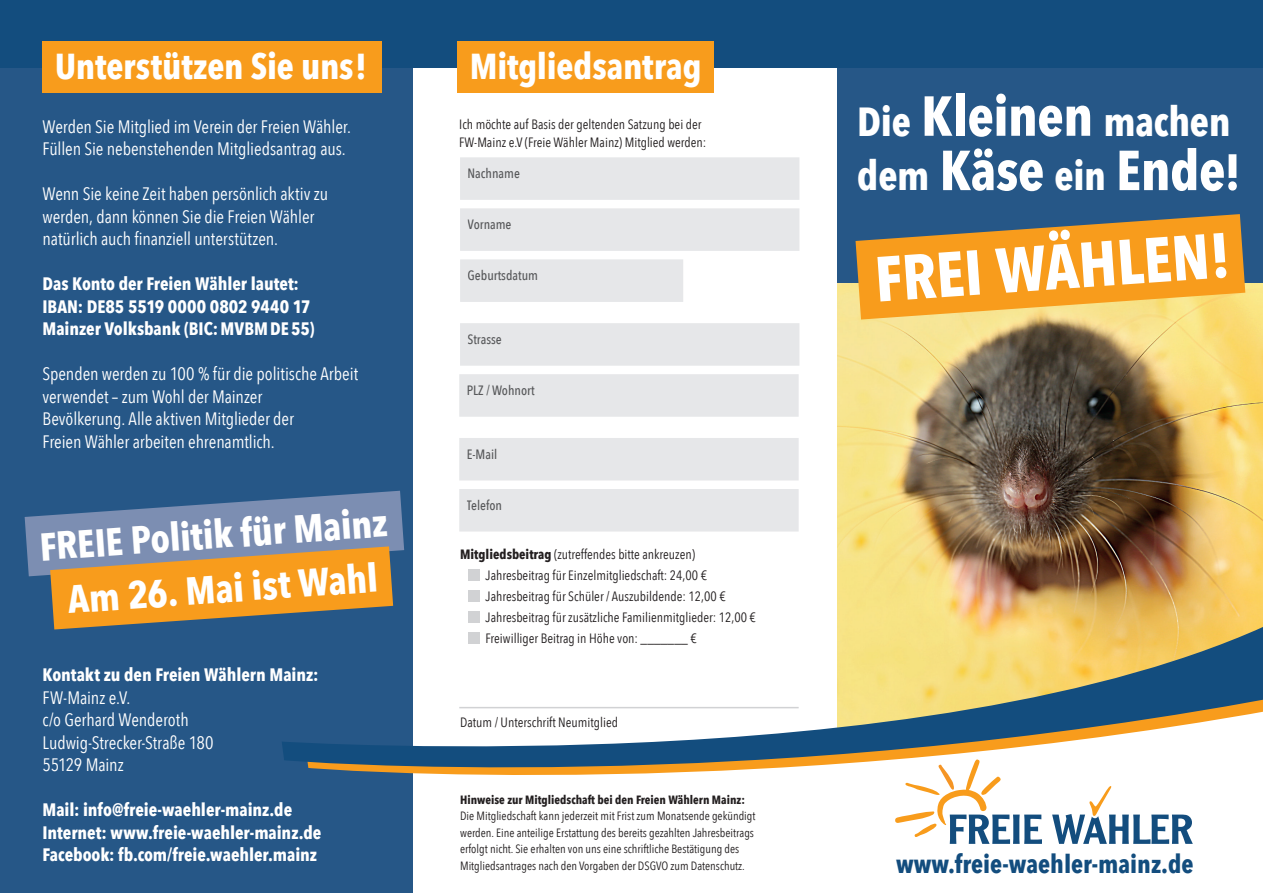
<style>
.page{position:relative;width:1263px;height:893px;background:#fff}
.page>*{position:absolute;margin:0;border:0;box-sizing:border-box;transform-origin:0 0}
.t1{font:700 63px "Avenir Next Condensed";color:#fff}
.t2{font:700 55.65px "Avenir Next Condensed";letter-spacing:-.01em;color:#fff}
.t3{font:700 40.5px "Avenir Next Condensed";letter-spacing:-.005em;color:#fff}
.t4{font:700 39px/54.4px "Avenir Next Condensed";color:#fff;text-align:center}
.t5{font:700 36px "Avenir Next Condensed";letter-spacing:-.005em;color:#fff}
.t6{font:700 25.5px "Avenir Next Condensed";color:#134d7e}
.t7{font:18px/22.5px "Avenir Next Condensed";letter-spacing:-.005em;color:#fff}
.t8{font:700 18px/22.5px "Avenir Next Condensed";letter-spacing:-.005em;color:#fff}
.t9{font:13.5px/21px "Avenir Next Condensed";color:#231f20}
.t10{font:500 13.5px "Avenir Next Condensed";color:#57585a}
.t11{font:12px/16.5px "Avenir Next Condensed";color:#231f20}
.t12{font:700 12px "Avenir Next Condensed";color:#231f20}
.s1{font-weight:700}
.s2{font-size:55.65px}
.s3{font-size:40.5px}
.s4{font-size:50.7px}
</style>
<div class="page">
<div style="left:838px;top:0;width:425px;height:742px;background:#265787"></div>
<img style="left:838px;top:284px;width:425px;height:318px">
<div style="left:0;top:42px;width:412px;height:851px;background:#265787"></div>
<div style="left:0;top:0;width:1263px;height:67px;background:#134d7e"></div>
<div style="left:43px;top:42px;width:339px;height:51px;background:#f89c1c"></div>
<svg style="left:895px;top:807px;width:147px;height:37px"></svg>
<svg style="left:1052px;top:807px;width:141px;height:37px"></svg>
<div style="left:457px;top:42px;width:256px;height:51px;background:#f89c1c"></div>
<div style="left:464px;top:161px;width:332px;height:35px;background:#e6e7e9"></div>
<div style="left:460px;top:157px;width:339px;height:43px;border:8px solid #e6e7e9"></div>
<div style="left:464px;top:212px;width:332px;height:35px;background:#e6e7e9"></div>
<div style="left:460px;top:208px;width:339px;height:43px;border:8px solid #e6e7e9"></div>
<div style="left:464px;top:263px;width:215px;height:35px;background:#e6e7e9"></div>
<div style="left:460px;top:259px;width:223px;height:43px;border:8px solid #e6e7e9"></div>
<div style="left:464px;top:327px;width:332px;height:35px;background:#e6e7e9"></div>
<div style="left:460px;top:323px;width:339px;height:43px;border:8px solid #e6e7e9"></div>
<div style="left:463px;top:378px;width:332px;height:35px;background:#e6e7e9"></div>
<div style="left:459px;top:374px;width:340px;height:43px;border:8px solid #e6e7e9"></div>
<div style="left:463px;top:493px;width:332px;height:35px;background:#e6e7e9"></div>
<div style="left:459px;top:489px;width:340px;height:42px;border:8px solid #e6e7e9"></div>
<div style="left:463px;top:442px;width:332px;height:35px;background:#e6e7e9"></div>
<div style="left:459px;top:438px;width:340px;height:42px;border:8px solid #e6e7e9"></div>
<svg style="left:282px;top:602px;width:981px;height:198px"></svg>
<svg style="left:25px;top:491px;width:379px;height:138px"></svg>
<div style="left:468px;top:569px;width:11px;height:11px;background:#d1d2d4"></div>
<div style="left:468px;top:590px;width:11px;height:11px;background:#d1d2d4"></div>
<div style="left:468px;top:611px;width:11px;height:12px;background:#d1d2d4"></div>
<div style="left:468px;top:632px;width:11px;height:11px;background:#d1d2d4"></div>
<hr style="left:459px;top:707px;width:340px;height:1px;background:#d1d2d4">
<svg style="left:855px;top:214px;width:390px;height:106px;background:#da9b39"></svg>
<h3 class="t5" style="left:55px;top:44px;width:313px">Unterstützen Sie uns!</h3>
<p class="t7" style="left:43px;top:114px;width:310px">Werden Sie Mitglied im Verein der Freien Wähler.<br>Füllen Sie nebenstehenden Mitgliedsantrag aus.</p>
<p class="t7" style="left:43px;top:182px;width:287px">Wenn Sie keine Zeit haben persönlich aktiv zu werden, dann können Sie die Freien Wähler natürlich auch finanziell unterstützen.</p>
<p class="t8" style="left:43px;top:273px;width:273px">Das Konto der Freien Wähler lautet:<br>IBAN: DE85 5519 0000 0802 9440 17<br>Mainzer Volksbank (BIC:MVBMDE55)</p>
<p class="t7" style="left:43px;top:362px;width:317px">Spenden werden zu 100 % für die politische Arbeit verwendet – zum Wohl der Mainzer<br>Bevölkerung. Alle aktiven Mitglieder der<br>Freien Wähler arbeiten ehrenamtlich.</p>
<h3 class="t4" style="left:38px;top:519px;width:350px;rotate:-4deg">FREIE Politik für Mainz<br>Am 26. Mai ist Wahl</h3>
<p class="t8" style="left:43px;top:663px;width:277px">Kontakt zu den Freien Wählern Mainz:</p>
<p class="t7" style="left:43px;top:685px;width:172px">FW-Mainz e.V.<br>c/o Gerhard Wenderoth<br>Ludwig-Strecker-Straße 180<br>55129 Mainz</p>
<p class="t8" style="left:43px;top:798px;width:280px">Mail: info@freie-waehler-mainz.de<br>Internet: www.freie-waehler-mainz.de<br>Facebook: fb.com/freie.waehler.mainz</p>
<h3 class="t5" style="left:470px;top:44px;width:233px">Mitgliedsantrag</h3>
<p class="t9" style="left:459px;top:115px;width:249px;line-height:18px">Ich möchte auf Basis der geltenden Satzung bei der<br>FW-Mainz e.V (Freie Wähler Mainz) Mitglied werden:</p>
<p class="t10" style="left:468px;top:165px;width:54px">Nachname</p>
<p class="t10" style="left:468px;top:216px;width:45px">Vorname</p>
<p class="t10" style="left:468px;top:267px;width:72px">Geburtsdatum</p>
<p class="t10" style="left:468px;top:331px;width:36px">Strasse</p>
<p class="t10" style="left:467px;top:382px;width:69px">PLZ / Wohnort</p>
<p class="t10" style="left:467px;top:446px;width:32px">E-Mail</p>
<p class="t10" style="left:467px;top:497px;width:37px">Telefon</p>
<p class="t9" style="left:486px;top:543px;width:272px;text-indent:-26px"><span class="s1">Mitgliedsbeitrag</span> (zutreffendes bitte ankreuzen)<br>Jahresbeitrag für Einzelmitgliedschaft: 24,00 € Jahresbeitrag für Schüler / Auszubildende: 12,00 € Jahresbeitrag für zusätzliche Familienmitglieder: 12,00 € Freiwilliger Beitrag in Höhe von: _______ €</p>
<p class="t9" style="left:460px;top:711px;width:159px">Datum / Unterschrift Neumitglied</p>
<p class="t12" style="left:460px;top:792px;width:286px">Hinweise zur Mitgliedschaft bei den Freien Wählern Mainz:</p>
<p class="t11" style="left:460px;top:807px;width:297px">Die Mitgliedschaft kann jederzeit mit Frist zum Monatsende gekündigt werden. Eine anteilige Erstattung des bereits gezahlten Jahresbeitrags erfolgt nicht. Sie erhalten von uns eine schriftliche Bestätigung des Mitgliedsantrages nach den Vorgaben der DSGVO zum Datenschutz.</p>
<h3 class="t3" style="left:857px;top:97px;width:375px">Die <span class="s2">Kleinen</span> machen</h3>
<h2 class="t2" style="left:857px;top:136px;width:385px"><span class="s3">dem</span> Käse <span class="s3">ein</span> Ende<span class="s4">!</span></h2>
<h1 class="t1" style="left:872px;top:241px;width:357px;rotate:-4deg">FREI WÄHLEN!</h1>
<h3 class="t6" style="left:896px;top:848px;width:299px">www.freie-waehler-mainz.de</h3>
</div>
